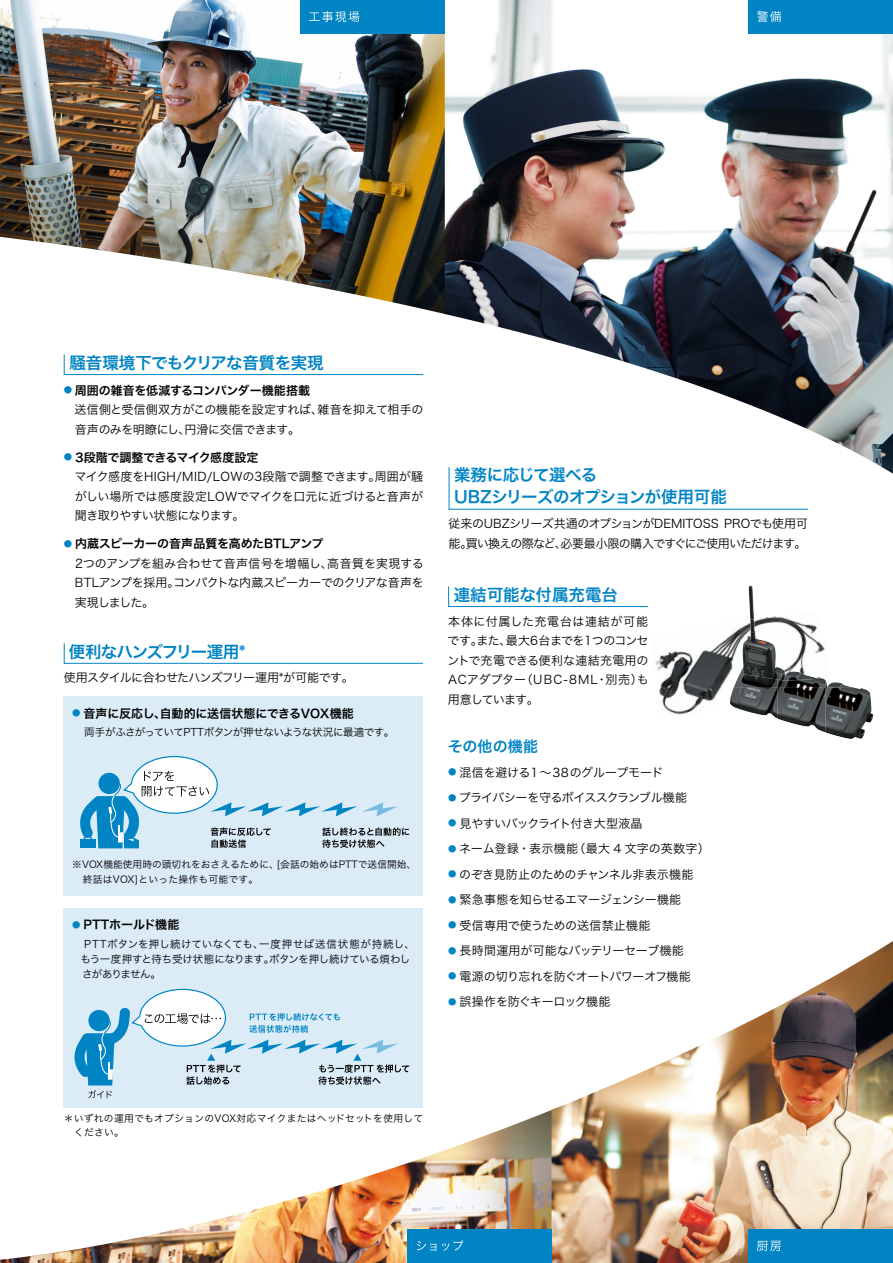
<style>
.page{position:relative;width:893px;height:1263px;background:#fff}
.page>*{position:absolute;margin:0;border:0;box-sizing:border-box;transform-origin:0 0}
.t1{font:16.5px/22.5px "Hira Kaku Pro W6";letter-spacing:-.03em;color:#0084c4}
.t2{font:16.5px "Hira Kaku Pro W6";letter-spacing:-.07em;color:#0084c4}
.t3{font:16.5px "Hira Kaku Pro W6";color:#0084c4}
.t4{font:15px "Hira Kaku Pro W6";letter-spacing:.005em;color:#0084c4}
.t5{font:12px/19.5px "Hira Kaku Pro W3";letter-spacing:-.03em;color:#000;text-align:justify}
.t6{font:12px "Hira Kaku Pro W6";letter-spacing:-.01em;color:#000}
.t7{font:12px/19.5px "Hira Kaku Pro W3";letter-spacing:-.05em;color:#000}
.t8{font:12px "Hira Kaku Pro W3";letter-spacing:-.055em;color:#000}
.t9{font:12px "Hira Kaku Pro W3";letter-spacing:.025em;color:#000}
.t10{font:12px "Hira Kaku Pro W3";letter-spacing:-.005em;color:#000}
.t11{font:12px "Hira Kaku Pro W3";letter-spacing:.01em;color:#000}
.t12{font:10.5px/15px "Hira Kaku Pro W3";letter-spacing:-.025em;color:#000}
.t13{font:10.5px "Hira Kaku Pro W3";letter-spacing:-.05em;color:#000}
.t14{font:9.75px/15px "Hira Kaku Pro W3";color:#000}
.t15{font:9.75px/13.5px "Hira Kaku Pro W3";letter-spacing:.025em;color:#000}
.s1{font-size:8.4px;color:#0084c4}
.s2{font-family:"Hira Kaku Pro W3";font-size:8.4px;color:#0084c4}
</style>
<div class="page">
<img style="left:0;top:1110px;width:551px;height:153px">
<img style="left:551px;top:941px;width:342px;height:322px">
<img style="left:0;top:0;width:445px;height:314px">
<img style="left:445px;top:0;width:448px;height:474px">
<hr style="left:0;top:0;width:1px;height:34px;background:#0084c4">
<div style="left:300px;top:0;width:145px;height:34px;background:#0084c4"></div>
<svg style="left:309px;top:11px;width:50px;height:11px"></svg>
<div style="left:748px;top:0;width:145px;height:34px;background:#0084c4"></div>
<svg style="left:757px;top:11px;width:24px;height:11px"></svg>
<div style="left:748px;top:1229px;width:145px;height:34px;background:#0084c4"></div>
<svg style="left:757px;top:1240px;width:24px;height:11px"></svg>
<div style="left:407px;top:1229px;width:144px;height:34px;background:#0084c4"></div>
<svg style="left:417px;top:1241px;width:19px;height:10px"></svg>
<svg style="left:442px;top:1240px;width:21px;height:11px"></svg>
<hr style="left:64px;top:374px;width:359px;height:1px;background:#0084c4">
<svg style="left:64px;top:355px;width:1px;height:19px"></svg>
<div style="left:64px;top:696px;width:359px;height:200px;background:#dbecf7"></div>
<svg style="left:80px;top:756px;width:329px;height:92px"></svg>
<div style="left:64px;top:908px;width:359px;height:200px;background:#dbecf7"></div>
<svg style="left:74px;top:988px;width:335px;height:110px"></svg>
<hr style="left:64px;top:663px;width:359px;height:1px;background:#0084c4">
<svg style="left:64px;top:643px;width:1px;height:20px"></svg>
<hr style="left:449px;top:509px;width:359px;height:1px;background:#0084c4">
<hr style="left:449px;top:467px;width:1px;height:43px;background:#0084c4">
<hr style="left:448px;top:606px;width:200px;height:1px;background:#0084c4">
<svg style="left:448px;top:586px;width:1px;height:20px"></svg>
<img style="left:655px;top:616px;width:170px;height:99px">
<img style="left:749px;top:586px;width:5px;height:33px">
<img style="left:734px;top:674px;width:44px;height:14px">
<img style="left:778px;top:678px;width:47px;height:54px">
<img style="left:825px;top:680px;width:30px;height:8px">
<img style="left:730px;top:688px;width:48px;height:31px">
<img style="left:825px;top:688px;width:48px;height:51px">
<img style="left:740px;top:619px;width:41px;height:61px">
<img style="left:781px;top:668px;width:42px;height:13px">
<h1 class="t1" style="left:69px;top:351px;width:256px">騒音環境下でもクリアな音質を実現</h1>
<p class="t6" style="left:64px;top:379px;width:248px"><span class="s1">●</span> 周囲の雑音を低減するコンパンダー機能搭載</p>
<p class="t5" style="left:64px;top:399px;width:361px;text-indent:11px">送信側と受信側双方がこの機能を設定すれば、雑音を抑えて相手の　音声のみを明瞭にし、円滑に交信できます。</p>
<p class="t6" style="left:64px;top:446px;width:196px"><span class="s1">●</span> 3段階で調整できるマイク感度設定</p>
<p class="t5" style="left:64px;top:466px;width:361px;text-indent:11px">マイク感度をHIGH/MID/LOWの3段階で調整できます。周囲が騒　がしい場所では感度設定LOWでマイクを口元に近づけると音声が　聞き取りやすい状態になります。</p>
<p class="t6" style="left:64px;top:533px;width:261px"><span class="s1">●</span> 内蔵スピーカーの音声品質を高めたBTLアンプ</p>
<p class="t5" style="left:64px;top:552px;width:361px">　2つのアンプを組み合わせて音声信号を増幅し、高音質を実現する　BTLアンプを採用。コンパクトな内蔵スピーカーでのクリアな音声を　実現しました。</p>
<h1 class="t2" style="left:69px;top:636px;width:178px">便利なハンズフリー運用*</h1>
<p class="t7" style="left:64px;top:667px;width:291px">使用スタイルに合わせたハンズフリー運用*が可能です。</p>
<p class="t6" style="left:72px;top:702px;width:283px"><span class="s2">●</span> 音声に反応し、自動的に送信状態にできるVOX機能</p>
<p class="t13" style="left:84px;top:723px;width:312px">両手がふさがっていてPTTボタンが押せないような状況に最適です。</p>
<p class="t14" style="left:83px;top:856px;width:335px;text-indent:-10px">※VOX機能使用時の頭切れをおさえるために、[会話の始めはPTTで送信開始、終話はVOX]といった操作も可能です。</p>
<p class="t6" style="left:72px;top:914px;width:109px"><span class="s2">●</span> PTTホールド機能</p>
<p class="t12" style="left:72px;top:935px;width:344px;text-indent:12px">PTTボタンを押し続けていなくても、一度押せば送信状態が持続し、　もう一度押すと待ち受け状態になります。ボタンを押し続けている煩わし　さがありません。</p>
<h1 class="t1" style="left:454px;top:463px;width:274px">業務に応じて選べる<br>UBZシリーズのオプションが使用可能</h1>
<p class="t7" style="left:449px;top:513px;width:361px">従来のUBZシリーズ共通のオプションがDEMITOSS PROでも使用可能。買い換えの際など、必要最小限の購入ですぐにご使用いただけます。</p>
<h1 class="t3" style="left:454px;top:580px;width:166px">連結可能な付属充電台</h1>
<p class="t5" style="left:447px;top:611px;width:203px">本体に付属した充電台は連結が可能です。また、最大6台までを1つのコンセントで充電できる便利な連結充電用のACアダプター（UBC-8ML・別売）も用意しています。</p>
<p class="t4" style="left:448px;top:732px;width:92px">その他の機能</p>
<p class="t5" style="left:448px;top:762px;width:217px"><span class="s1">●</span> 混信を避ける1～３８のグループモード</p>
<p class="t8" style="left:448px;top:787px;width:241px"><span class="s1">●</span> プライバシーを守るボイススクランブル機能</p>
<p class="t8" style="left:448px;top:812px;width:196px"><span class="s1">●</span> 見やすいバックライト付き大型液晶</p>
<p class="t9" style="left:448px;top:838px;width:263px"><span class="s1">●</span> ネーム登録・表示機能（最大 4 文字の英数字）</p>
<p class="t5" style="left:448px;top:864px;width:247px"><span class="s1">●</span> のぞき見防止のためのチャンネル非表示機能</p>
<p class="t5" style="left:448px;top:889px;width:235px"><span class="s1">●</span> 緊急事態を知らせるエマージェンシー機能</p>
<p class="t11" style="left:448px;top:914px;width:204px"><span class="s1">●</span> 受信専用で使うための送信禁止機能</p>
<p class="t10" style="left:448px;top:940px;width:237px"><span class="s1">●</span> 長時間運用が可能なバッテリーセーブ機能</p>
<p class="t5" style="left:448px;top:966px;width:244px"><span class="s1">●</span> 電源の切り忘れを防ぐオートパワーオフ機能</p>
<p class="t5" style="left:448px;top:991px;width:164px"><span class="s1">●</span> 誤操作を防ぐキーロック機能</p>
<p class="t15" style="left:74px;top:1111px;width:350px;text-indent:-10px">＊いずれの運用でもオプションのVOX対応マイクまたはヘッドセットを使用してください。</p>
</div>
